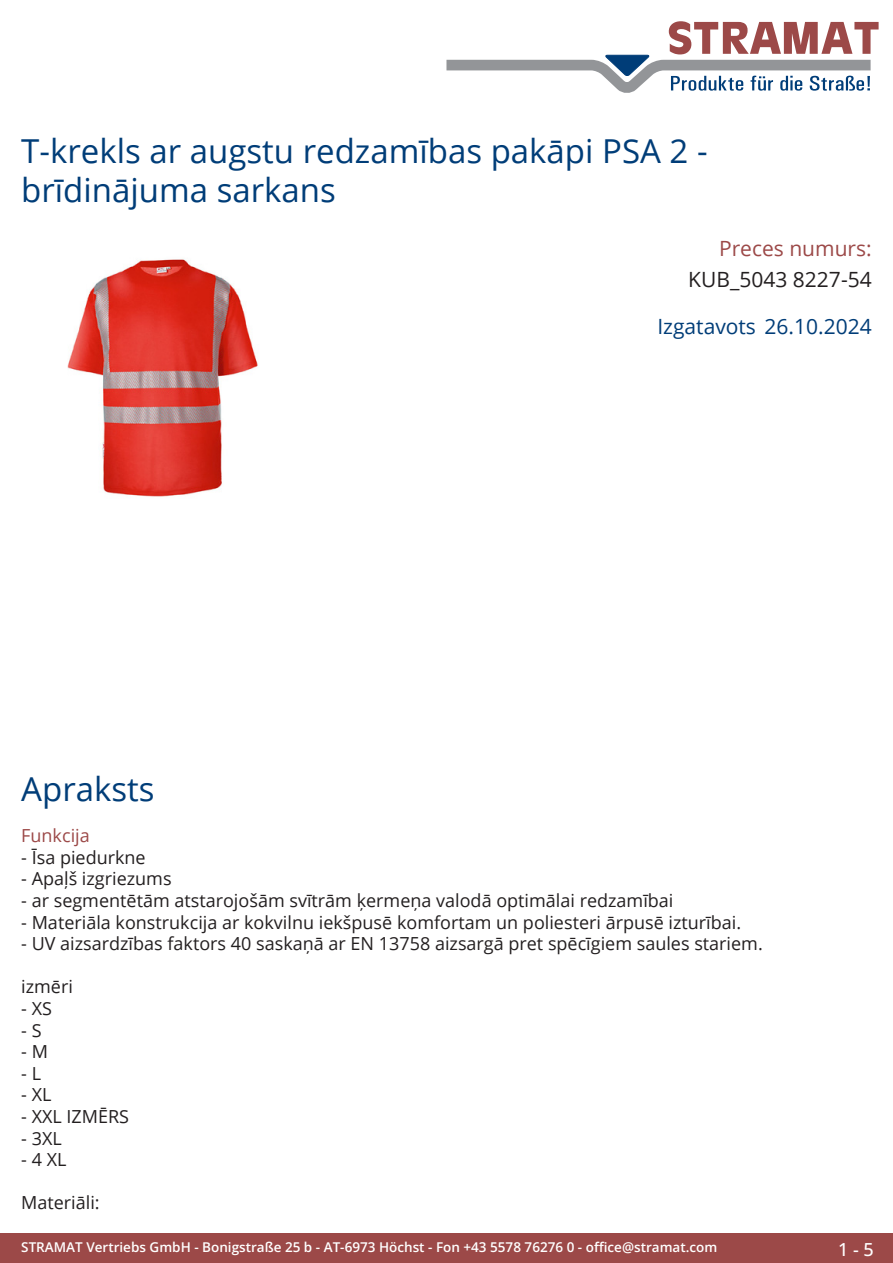
<style>
.page{position:relative;width:893px;height:1263px;background:#fff}
.page>*{position:absolute;margin:0;border:0;box-sizing:border-box;transform-origin:0 0}
.Produkttitel{font:33px/39.6px "Open Sans";color:#003d78}
.Erstellungsdatum{font:21px "Open Sans";color:#003d78}
.TechDaten_Inhalt{font:21px "Open Sans";color:#231f20}
.TechDaten_Überschrif{font:21px "Open Sans";color:#9c4948}
.Beschreibung_Text{font:18px "Open Sans";color:#231f20}
.Beschreibung_Text-2{font:18px "Open Sans";color:#9c4948}
.t1{font:500 18px "Open Sans";color:#fff}
.t2{font:600 13.5px "Open Sans";color:#fff}
</style>
<div class="page">
<div style="left:0;top:1233px;width:893px;height:30px;background:#9c4948"></div>
<svg style="left:446px;top:21px;width:433px;height:72px"></svg>
<img style="left:67px;top:259px;width:191px;height:238px">
<p class="Produkttitel" style="left:21px;top:130px;width:688px">T-krekls ar augstu redzamības pakāpi PSA 2 - brīdinājuma sarkans</p>
<p class="TechDaten_Überschrif" style="left:719px;top:234px;width:154px">Preces numurs:</p>
<p class="TechDaten_Inhalt" style="left:688px;top:265px;width:185px">KUB_5043 8227-54</p>
<p class="Erstellungsdatum" style="left:657px;top:312px;width:216px">Izgatavots 26.10.2024</p>
<p class="Produkttitel" style="left:21px;top:768px;width:135px">Apraksts</p>
<p class="Beschreibung_Text-2" style="left:21px;top:823px;width:70px">Funkcija</p>
<p class="Beschreibung_Text" style="left:21px;top:845px;width:126px">- Īsa piedurkne</p>
<p class="Beschreibung_Text" style="left:21px;top:866px;width:152px">- Apaļš izgriezums</p>
<p class="Beschreibung_Text" style="left:21px;top:888px;width:654px">- ar segmentētām atstarojošām svītrām ķermeņa valodā optimālai redzamībai</p>
<p class="Beschreibung_Text" style="left:21px;top:910px;width:721px">- Materiāla konstrukcija ar kokvilnu iekšpusē komfortam un poliesteri ārpusē izturībai.</p>
<p class="Beschreibung_Text" style="left:21px;top:931px;width:743px">- UV aizsardzības faktors 40 saskaņā ar EN 13758 aizsargā pret spēcīgiem saules stariem.</p>
<p class="Beschreibung_Text" style="left:21px;top:974px;width:53px">izmēri</p>
<p class="Beschreibung_Text" style="left:21px;top:996px;width:32px">- XS</p>
<p class="Beschreibung_Text" style="left:21px;top:1018px;width:22px">- S</p>
<p class="Beschreibung_Text" style="left:21px;top:1039px;width:28px">- M</p>
<p class="Beschreibung_Text" style="left:21px;top:1061px;width:21px">- L</p>
<p class="Beschreibung_Text" style="left:21px;top:1082px;width:32px">- XL</p>
<p class="Beschreibung_Text" style="left:21px;top:1104px;width:109px">- XXL IZMĒRS</p>
<p class="Beschreibung_Text" style="left:21px;top:1126px;width:42px">- 3XL</p>
<p class="Beschreibung_Text" style="left:21px;top:1147px;width:47px">- 4 XL</p>
<p class="Beschreibung_Text" style="left:21px;top:1190px;width:80px">Materiāli:</p>
<p class="t2" style="left:21px;top:1238px;width:698px">STRAMAT Vertriebs GmbH - Bonigstraße 25 b - AT-6973 Höchst - Fon +43 5578 76276 0 - office@stramat.com</p>
<p class="t1" style="left:838px;top:1237px;width:37px">1 - 5</p>
</div>
